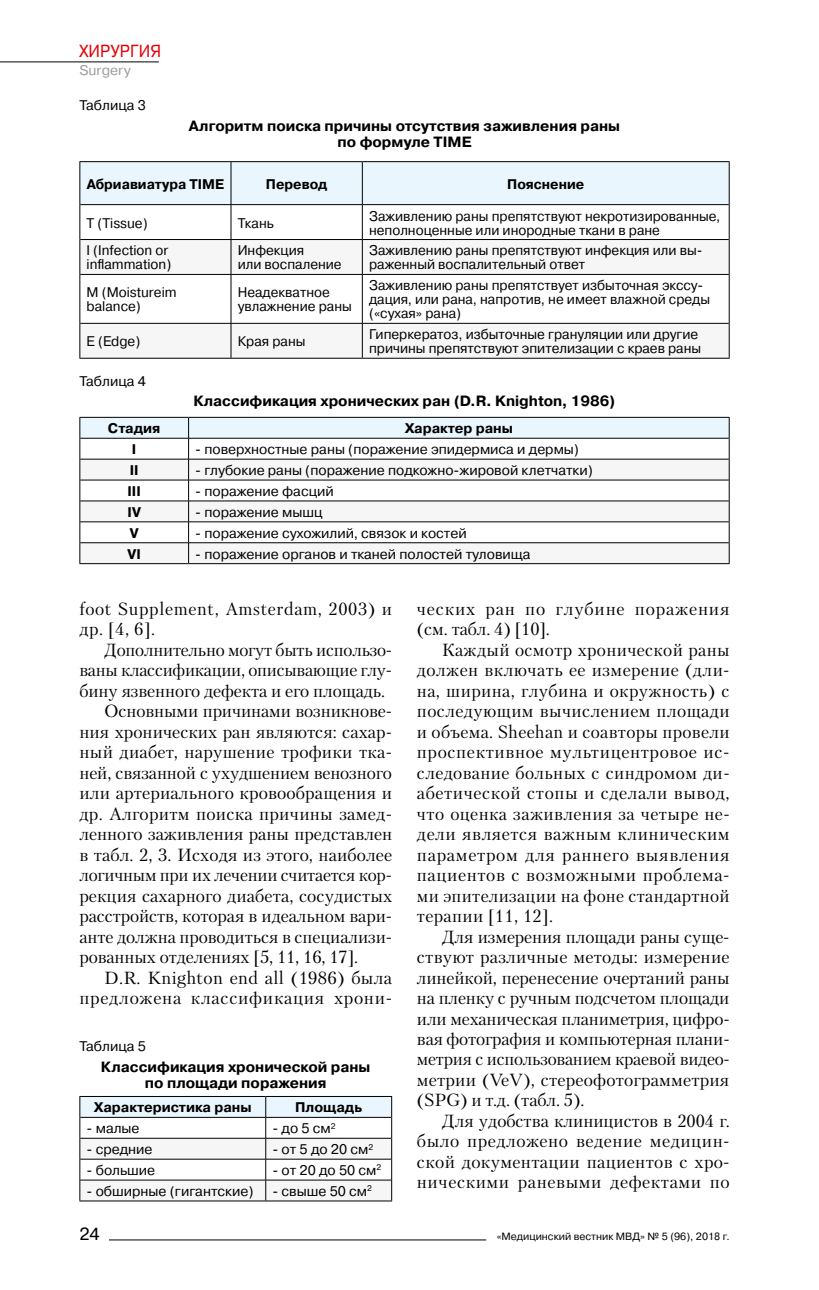
<style>
.page{position:relative;width:819px;height:1290px;background:#fff}
.page>*{position:absolute;margin:0;border:0;box-sizing:border-box;transform-origin:0 0}
.t1{font:17.5px/20.5px "Petersburg";letter-spacing:.005em;color:#000;text-align:justify}
.t2{font:17.5px "Petersburg";letter-spacing:-.015em;color:#000}
.t3{font:17.5px/20.5px "Petersburg";letter-spacing:.045em;color:#000}
.t4{font:17.5px/20.5px "Petersburg";letter-spacing:.035em;color:#000}
.t5{font:17.5px "Petersburg";letter-spacing:.04em;color:#000}
.t6{font:17.5px "Pragmatica";letter-spacing:.01em;color:#e30006;scale:.9 1}
.t7{font:17.5px "Pragmatica";color:#000}
.t8{font:700 14.88px/15.8px "Pragmatica";color:#000;text-align:center}
.t9{font:14px/14px "Pragmatica";color:#000}
.t10{font:700 14px "Pragmatica";color:#000}
.t11{font:14px "Pragmatica";color:#9c9c9c}
.t12{font:10.5px "Pragmatica";color:#000}
</style>
<div class="page">
<hr style="left:109px;top:1239px;width:377px;height:1px;background:#000">
<hr style="left:0;top:61px;width:159px;height:1px;background:#000">
<div style="left:80px;top:162px;width:648px;height:42px;background:#eaf6fe"></div>
<svg style="left:80px;top:240px;width:648px;height:118px;fill:#f6f6f6"></svg>
<hr style="left:79px;top:161px;width:152px;height:1px;background:#000">
<hr style="left:79px;top:162px;width:1px;height:43px;background:#000">
<hr style="left:231px;top:161px;width:131px;height:1px;background:#000">
<hr style="left:362px;top:161px;width:367px;height:1px;background:#000">
<hr style="left:728px;top:162px;width:1px;height:43px;background:#000">
<hr style="left:79px;top:205px;width:1px;height:34px;background:#000">
<hr style="left:728px;top:205px;width:1px;height:34px;background:#000">
<hr style="left:79px;top:239px;width:1px;height:35px;background:#000">
<hr style="left:728px;top:239px;width:1px;height:35px;background:#000">
<hr style="left:79px;top:274px;width:1px;height:49px;background:#000">
<hr style="left:728px;top:274px;width:1px;height:49px;background:#000">
<hr style="left:79px;top:323px;width:1px;height:35px;background:#000">
<hr style="left:728px;top:323px;width:1px;height:35px;background:#000">
<hr style="left:79px;top:358px;width:152px;height:1px;background:#000">
<hr style="left:231px;top:358px;width:131px;height:1px;background:#000">
<hr style="left:362px;top:358px;width:367px;height:1px;background:#000">
<hr style="left:231px;top:162px;width:1px;height:42px;background:#000">
<hr style="left:362px;top:162px;width:1px;height:42px;background:#000">
<hr style="left:80px;top:204px;width:151px;height:1px;background:#000">
<hr style="left:231px;top:204px;width:131px;height:1px;background:#000">
<hr style="left:231px;top:205px;width:1px;height:34px;background:#000">
<hr style="left:362px;top:204px;width:366px;height:1px;background:#000">
<hr style="left:362px;top:205px;width:1px;height:34px;background:#000">
<hr style="left:80px;top:239px;width:151px;height:1px;background:#000">
<hr style="left:231px;top:239px;width:131px;height:1px;background:#000">
<hr style="left:231px;top:240px;width:1px;height:34px;background:#000">
<hr style="left:362px;top:239px;width:366px;height:1px;background:#000">
<hr style="left:362px;top:240px;width:1px;height:34px;background:#000">
<hr style="left:80px;top:274px;width:151px;height:1px;background:#000">
<hr style="left:231px;top:274px;width:131px;height:1px;background:#000">
<hr style="left:231px;top:275px;width:1px;height:48px;background:#000">
<hr style="left:362px;top:274px;width:366px;height:1px;background:#000">
<hr style="left:362px;top:275px;width:1px;height:48px;background:#000">
<hr style="left:80px;top:323px;width:151px;height:1px;background:#000">
<hr style="left:231px;top:323px;width:131px;height:1px;background:#000">
<hr style="left:231px;top:324px;width:1px;height:34px;background:#000">
<hr style="left:362px;top:323px;width:366px;height:1px;background:#000">
<hr style="left:362px;top:324px;width:1px;height:34px;background:#000">
<hr style="left:79px;top:563px;width:109px;height:1px;background:#000">
<hr style="left:188px;top:563px;width:541px;height:1px;background:#000">
<svg style="left:79px;top:417px;width:650px;height:146px"></svg>
<svg style="left:79px;top:1096px;width:313px;height:105px"></svg>
<p class="t6" style="left:79px;top:38px;width:92px">ХИРУРГИЯ</p>
<p class="t11" style="left:79px;top:60px;width:53px">Surgery</p>
<p class="t9" style="left:79px;top:98px;width:68px">Таблица 3</p>
<p class="t8" style="left:189px;top:118px;width:432px">Алгоритм поиска причины отсутствия заживления раны по формуле TIME</p>
<p class="t10" style="left:87px;top:175px;width:139px">Абриавиатура TIME</p>
<p class="t10" style="left:266px;top:175px;width:63px">Перевод</p>
<p class="t10" style="left:507px;top:175px;width:79px">Пояснение</p>
<p class="t9" style="left:87px;top:215px;width:63px">T (Tissue)</p>
<p class="t9" style="left:238px;top:215px;width:38px">Ткань</p>
<p class="t9" style="left:369px;top:208px;width:353px">Заживлению раны препятствуют некротизированные, неполноценные или инородные ткани в ране</p>
<p class="t9" style="left:87px;top:243px;width:86px">I (Infection or inflammation)</p>
<p class="t9" style="left:238px;top:243px;width:105px">Инфекция<br>или воспаление</p>
<p class="t9" style="left:369px;top:243px;width:335px">Заживлению раны препятствуют инфекция или вы&shy;раженный воспалительный ответ</p>
<p class="t9" style="left:87px;top:285px;width:92px">M (Moistureim balance)</p>
<p class="t9" style="left:238px;top:285px;width:116px">Неадекватное увлажнение раны</p>
<p class="t9" style="left:369px;top:278px;width:342px">Заживлению раны препятствует избыточная экссу&shy;дация, или рана, напротив, не имеет влажной среды («сухая» рана)</p>
<p class="t9" style="left:87px;top:334px;width:55px">E (Еdge)</p>
<p class="t9" style="left:238px;top:334px;width:69px">Края раны</p>
<p class="t9" style="left:369px;top:327px;width:334px">Гиперкератоз, избыточные грануляции или другие причины препятствуют эпителизации с краев раны</p>
<p class="t9" style="left:79px;top:373px;width:68px">Таблица 4</p>
<p class="t8" style="left:193px;top:394px;width:423px">Классификация хронических ран (D.R. Knighton, 1986)</p>
<p class="t10" style="left:108px;top:420px;width:54px">Стадия</p>
<p class="t10" style="left:404px;top:420px;width:110px">Характер раны</p>
<p class="t10" style="left:132px;top:441px;width:6px">I</p>
<p class="t9" style="left:195px;top:442px;width:385px">- поверхностные раны (поражение эпидермиса и дермы)</p>
<p class="t10" style="left:130px;top:462px;width:10px">II</p>
<p class="t9" style="left:195px;top:463px;width:399px">- глубокие раны (поражение подкожно-жировой клетчатки)</p>
<p class="t10" style="left:127px;top:482px;width:15px">III</p>
<p class="t9" style="left:195px;top:483px;width:140px">- поражение фасций</p>
<p class="t10" style="left:127px;top:503px;width:15px">IV</p>
<p class="t9" style="left:195px;top:504px;width:129px">- поражение мышц</p>
<p class="t10" style="left:130px;top:524px;width:10px">V</p>
<p class="t9" style="left:195px;top:525px;width:273px">- поражение сухожилий, связок и костей</p>
<p class="t10" style="left:127px;top:545px;width:15px">VI</p>
<p class="t9" style="left:195px;top:546px;width:337px">- поражение органов и тканей полостей туловища</p>
<p class="t4" style="left:79px;top:598px;width:314px">foot Supplement, Amsterdam, 2003) и др. [4, 6].</p>
<p class="t2" style="left:104px;top:638px;width:289px">Дополнительно могут быть использо-</p>
<p class="t2" style="left:79px;top:659px;width:314px">ваны классификации, описывающие глу-</p>
<p class="t1" style="left:79px;top:680px;width:307px">бину язвенного дефекта и его площадь.</p>
<p class="t1" style="left:104px;top:701px;width:289px">Основными причинами возникнове-</p>
<p class="t1" style="left:79px;top:721px;width:314px">ния хронических ран являются: сахар-</p>
<p class="t1" style="left:79px;top:742px;width:314px">ный диабет, нарушение трофики тка-</p>
<p class="t1" style="left:79px;top:762px;width:314px">ней, связанной с ухудшением венозного</p>
<p class="t1" style="left:79px;top:783px;width:314px">или артериального кровообращения и</p>
<p class="t1" style="left:79px;top:803px;width:314px">др. Алгоритм поиска причины замед-</p>
<p class="t1" style="left:79px;top:823px;width:314px">ленного заживления раны представлен</p>
<p class="t1" style="left:79px;top:844px;width:314px">в табл. 2, 3. Исходя из этого, наиболее</p>
<p class="t2" style="left:79px;top:863px;width:314px">логичным при их лечении считается кор-</p>
<p class="t1" style="left:79px;top:885px;width:314px">рекция сахарного диабета, сосудистых</p>
<p class="t1" style="left:79px;top:905px;width:314px">расстройств, которая в идеальном вари-</p>
<p class="t1" style="left:79px;top:926px;width:314px">анте должна проводиться в специализи-</p>
<p class="t1" style="left:79px;top:946px;width:280px">рованных отделениях [5, 11, 16, 17].</p>
<p class="t1" style="left:104px;top:967px;width:289px">D.R. Knighton end all (1986) была</p>
<p class="t5" style="left:79px;top:986px;width:314px">предложена классификация хрони-</p>
<p class="t9" style="left:79px;top:1039px;width:68px">Таблица 5</p>
<p class="t8" style="left:101px;top:1059px;width:271px">Классификация хронической раны по площади поражения</p>
<p class="t10" style="left:94px;top:1099px;width:159px">Характеристика раны</p>
<p class="t10" style="left:295px;top:1099px;width:69px">Площадь</p>
<p class="t9" style="left:87px;top:1121px;width:54px">- малые</p>
<p class="t9" style="left:272px;top:1121px;width:65px">- до 5 см<sup>2</sup></p>
<p class="t9" style="left:87px;top:1142px;width:67px">- средние</p>
<p class="t9" style="left:272px;top:1142px;width:102px">- от 5 до 20 см<sup>2</sup></p>
<p class="t9" style="left:87px;top:1162px;width:70px">- большие</p>
<p class="t9" style="left:272px;top:1162px;width:110px">- от 20 до 50 см<sup>2</sup></p>
<p class="t9" style="left:87px;top:1183px;width:168px">- обширные (гигантские)</p>
<p class="t9" style="left:272px;top:1183px;width:101px">- свыше 50 см<sup>2</sup></p>
<p class="t3" style="left:417px;top:598px;width:314px">ческих ран по глубине поражения (см. табл. 4) [10].</p>
<p class="t1" style="left:417px;top:639px;width:314px;text-indent:25px">Каждый осмотр хронической раны должен включать ее измерение (дли&shy;на, ширина, глубина и окружность) с последующим вычислением площади и объема. Sheehan и соавторы провели проспективное мультицентровое ис&shy;следование больных с синдромом ди&shy;абетической стопы и сделали вывод, что оценка заживления за четыре не&shy;дели является важным клиническим параметром для раннего выявления пациентов с возможными проблема&shy;ми эпителизации на фоне стандартной терапии [11, 12].</p>
<p class="t1" style="left:417px;top:926px;width:314px;text-indent:25px">Для измерения площади раны суще&shy;ствуют различные методы: измерение линейкой, перенесение очертаний раны на пленку с ручным подсчетом площади или механическая планиметрия, цифро&shy;вая фотография и компьютерная плани&shy;метрия с использованием краевой видео&shy;метрии (VeV), стереофотограмметрия (SPG) и т.д. (табл. 5).</p>
<p class="t1" style="left:417px;top:1110px;width:314px;text-indent:25px">Для удобства клиницистов в 2004 г. было предложено ведение медицин&shy;ской документации пациентов с хро&shy;ническими раневыми дефектами по</p>
<p class="t7" style="left:79px;top:1221px;width:22px">24</p>
<p class="t12" style="left:496px;top:1229px;width:234px">«Медицинский вестник МВД» № 5 (96), 2018 г.</p>
</div>
